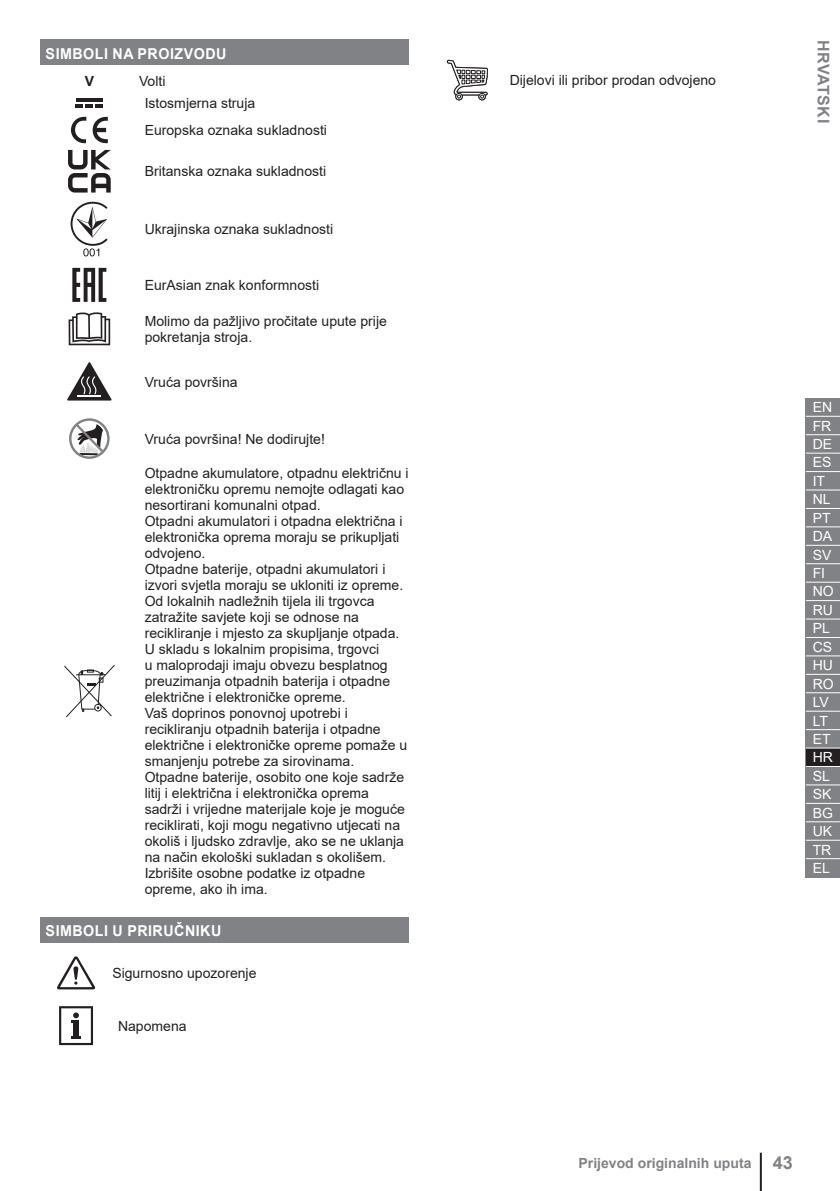
<style>
.page{position:relative;width:840px;height:1191px;background:#fff}
.page>*{position:absolute;margin:0;border:0;box-sizing:border-box;transform-origin:0 0}
.t1{font:700 16px "Arial";letter-spacing:.035em;color:#808285}
.t2{font:700 15px "Arial";letter-spacing:.035em;color:#fff;scale:.95 1}
.t3{font:14px/16px "Arial";color:#231f20}
.t4{font:14px/18.4px "Arial";color:#fff}
.t5{font:700 14px "Arial";color:#808285}
.t6{font:700 14px "Arial";color:#231f20}
.s1{font-size:18px}
</style>
<div class="page">
<div style="left:40px;top:40px;width:368px;height:25px;background:#808285"></div>
<div style="left:40px;top:917px;width:368px;height:25px;background:#808285"></div>
<hr style="left:76px;top:98px;width:27px;height:3px;background:#231f20">
<svg style="left:76px;top:104px;width:27px;height:3px"></svg>
<svg style="left:71px;top:117px;width:37px;height:27px"></svg>
<svg style="left:68px;top:150px;width:43px;height:42px"></svg>
<svg style="left:71px;top:202px;width:36px;height:54px"></svg>
<svg style="left:72px;top:268px;width:34px;height:34px"></svg>
<svg style="left:69px;top:312px;width:41px;height:33px"></svg>
<hr style="left:88px;top:315px;width:2px;height:23px;background:#231f20">
<svg style="left:67px;top:362px;width:44px;height:38px"></svg>
<svg style="left:69px;top:418px;width:41px;height:41px"></svg>
<svg style="left:64px;top:665px;width:51px;height:53px"></svg>
<svg style="left:57px;top:956px;width:38px;height:33px"></svg>
<svg style="left:59px;top:1006px;width:34px;height:39px"></svg>
<svg style="left:446px;top:59px;width:42px;height:42px"></svg>
<hr style="left:759px;top:1152px;width:2px;height:39px;background:#231f20">
<div style="left:805px;top:398px;width:34px;height:18px;background:#808285"></div>
<div style="left:805px;top:417px;width:34px;height:460px;background:#808285"></div>
<div style="left:805px;top:748px;width:34px;height:18px;background:#231f20"></div>
<hr style="left:805px;top:434px;width:34px;height:1px;background:#fff">
<hr style="left:805px;top:452px;width:34px;height:1px;background:#fff">
<hr style="left:805px;top:471px;width:34px;height:1px;background:#fff">
<hr style="left:805px;top:489px;width:34px;height:1px;background:#fff">
<hr style="left:805px;top:508px;width:34px;height:1px;background:#fff">
<hr style="left:805px;top:526px;width:34px;height:1px;background:#fff">
<hr style="left:805px;top:545px;width:34px;height:1px;background:#fff">
<hr style="left:805px;top:563px;width:34px;height:1px;background:#fff">
<hr style="left:805px;top:581px;width:34px;height:1px;background:#fff">
<hr style="left:805px;top:600px;width:34px;height:1px;background:#fff">
<hr style="left:805px;top:618px;width:34px;height:1px;background:#fff">
<hr style="left:805px;top:637px;width:34px;height:1px;background:#fff">
<hr style="left:805px;top:655px;width:34px;height:1px;background:#fff">
<hr style="left:805px;top:674px;width:34px;height:1px;background:#fff">
<hr style="left:805px;top:692px;width:34px;height:1px;background:#fff">
<hr style="left:805px;top:710px;width:34px;height:1px;background:#fff">
<hr style="left:805px;top:729px;width:34px;height:1px;background:#fff">
<hr style="left:805px;top:747px;width:34px;height:1px;background:#fff">
<hr style="left:805px;top:766px;width:34px;height:1px;background:#fff">
<hr style="left:805px;top:784px;width:34px;height:1px;background:#fff">
<hr style="left:805px;top:803px;width:34px;height:1px;background:#fff">
<hr style="left:805px;top:821px;width:34px;height:1px;background:#fff">
<hr style="left:805px;top:839px;width:34px;height:1px;background:#fff">
<hr style="left:805px;top:858px;width:34px;height:1px;background:#fff">
<p class="t2" style="left:46px;top:45px;width:192px">SIMBOLI NA PROIZVODU</p>
<p class="t6" style="left:85px;top:73px;width:11px">V</p>
<p class="t3" style="left:145px;top:70px;width:112px;line-height:22px;text-indent:-6px">Volti<br>Istosmjerna struja</p>
<p class="t3" style="left:145px;top:122px;width:184px">Europska oznaka sukladnosti</p>
<p class="t3" style="left:145px;top:163px;width:183px">Britanska oznaka sukladnosti</p>
<p class="t3" style="left:145px;top:221px;width:190px">Ukrajinska oznaka sukladnosti</p>
<p class="t3" style="left:145px;top:277px;width:176px">EurAsian znak konformnosti</p>
<p class="t3" style="left:145px;top:313px;width:243px">Molimo da pažljivo pročitate upute prije pokretanja stroja.</p>
<p class="t3" style="left:145px;top:374px;width:94px">Vruća površina</p>
<p class="t3" style="left:145px;top:431px;width:181px">Vruća površina! Ne dodirujte!</p>
<p class="t3" style="left:145px;top:465px;width:265px">Otpadne akumulatore, otpadnu električnu i elektroničku opremu nemojte odlagati kao nesortirani komunalni otpad.<br>Otpadni akumulatori i otpadna električna i elektronička oprema moraju se prikupljati odvojeno.<br>Otpadne baterije, otpadni akumulatori i izvori svjetla moraju se ukloniti iz opreme.<br>Od lokalnih nadležnih tijela ili trgovca zatražite savjete koji se odnose na recikliranje i mjesto za skupljanje otpada.<br>U skladu s lokalnim propisima, trgovci<br>u maloprodaji imaju obvezu besplatnog preuzimanja otpadnih baterija i otpadne električne i elektroničke opreme.<br>Vaš doprinos ponovnoj upotrebi i recikliranju otpadnih baterija i otpadne električne i elektroničke opreme pomaže u smanjenju potrebe za sirovinama.<br>Otpadne baterije, osobito one koje sadrže litij i električna i elektronička oprema sadrži i vrijedne materijale koje je moguće reciklirati, koji mogu negativno utjecati na okoliš i ljudsko zdravlje, ako se ne uklanja na način ekološki sukladan s okolišem.<br>Izbrišite osobne podatke iz otpadne opreme, ako ih ima.</p>
<p class="t2" style="left:46px;top:922px;width:186px">SIMBOLI U PRIRUČNIKU</p>
<p class="t3" style="left:112px;top:965px;width:145px">Sigurnosno upozorenje</p>
<p class="t3" style="left:118px;top:1018px;width:70px">Napomena</p>
<p class="t3" style="left:509px;top:72px;width:208px">Dijelovi ili pribor prodan odvojeno</p>
<p class="t1" style="left:832px;top:40px;width:85px;rotate:90deg">HRVATSKI</p>
<p class="t4" style="left:812px;top:398px;width:22px">EN<br>FR<br>DE<br>ES<br>IT<br>NL<br>PT<br>DA<br>SV<br>FI<br>NO<br>RU<br>PL<br>CS<br>HU<br>RO<br>LV<br>LT<br>ET<br>HR<br>SL<br>SK<br>BG<br>UK<br>TR<br>EL</p>
<p class="t5" style="left:578px;top:1155px;width:216px">Prijevod originalnih uputa <span class="s1">43</span></p>
</div>
